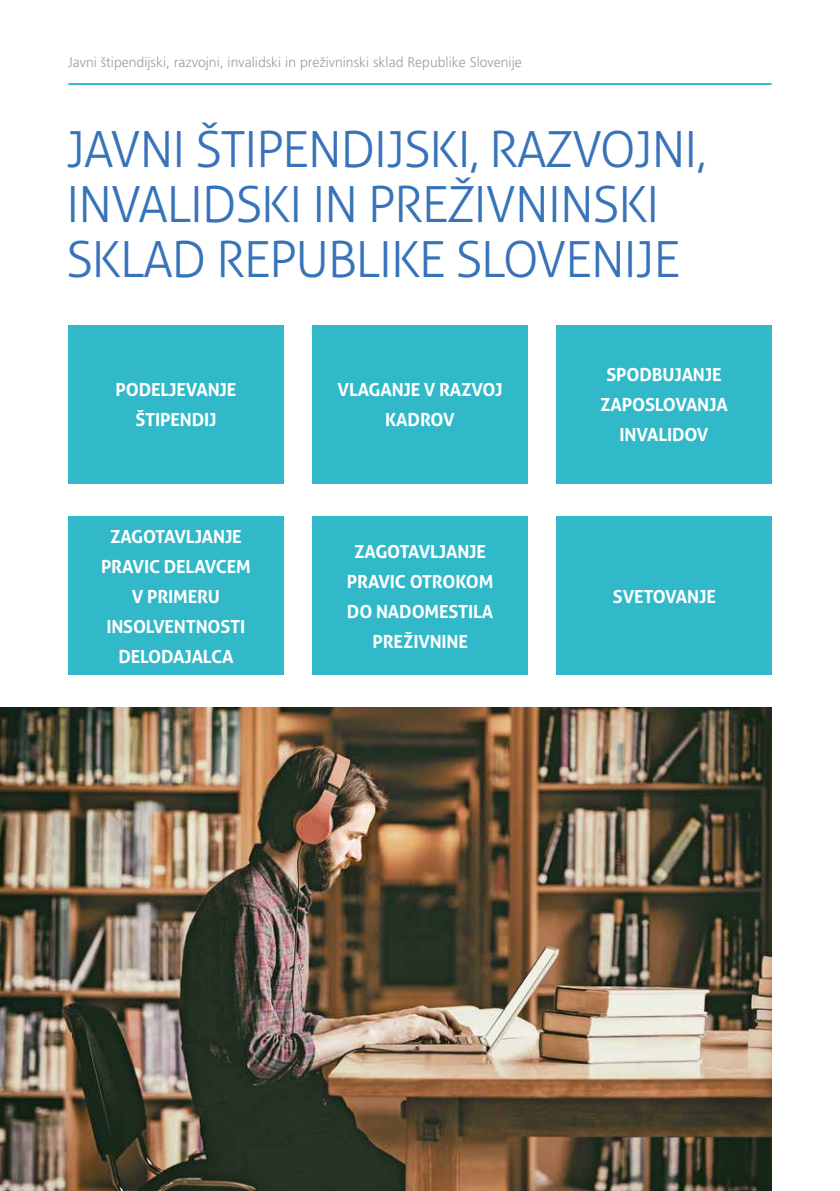
<style>
.page{position:relative;width:840px;height:1191px;background:#fff}
.page>*{position:absolute;margin:0;border:0;box-sizing:border-box;transform-origin:0 0}
.t1{font:300 49.8px/55px "Aller";letter-spacing:-.03em;color:#3773b9}
.t2{font:700 18px/30px "Aller";letter-spacing:-.01em;color:#fff;text-align:center}
.t3{font:300 14px "Frutiger LT Std";color:#9c9d9d}
</style>
<div class="page">
<img style="left:0;top:708px;width:771px;height:483px">
<hr style="left:69px;top:83px;width:701px;height:2px;background:#31b9ca">
<div style="left:68px;top:516px;width:215px;height:159px;background:#31b9ca"></div>
<div style="left:312px;top:516px;width:215px;height:159px;background:#31b9ca"></div>
<div style="left:556px;top:516px;width:215px;height:159px;background:#31b9ca"></div>
<div style="left:68px;top:325px;width:215px;height:159px;background:#31b9ca"></div>
<div style="left:312px;top:325px;width:215px;height:159px;background:#31b9ca"></div>
<div style="left:556px;top:325px;width:215px;height:159px;background:#31b9ca"></div>
<p class="t3" style="left:68px;top:54px;width:455px">Javni štipendijski, razvojni, invalidski in preživninski sklad Republike Slovenije</p>
<h1 class="t1" style="left:66px;top:122px;width:641px">JAVNI ŠTIPENDIJSKI, RAZVOJNI,<br>INVALIDSKI IN PREŽIVNINSKI<br>SKLAD REPUBLIKE SLOVENIJE</h1>
<p class="t2" style="left:115px;top:375px;width:122px">PODELJEVANJE<br>ŠTIPENDIJ</p>
<p class="t2" style="left:337px;top:375px;width:166px">VLAGANJE V RAZVOJ<br>KADROV</p>
<p class="t2" style="left:101px;top:521px;width:151px">ZAGOTAVLJANJE<br>PRAVIC DELAVCEM<br>V PRIMERU<br>INSOLVENTNOSTI<br>DELODAJALCA</p>
<p class="t2" style="left:346px;top:536px;width:148px">ZAGOTAVLJANJE<br>PRAVIC OTROKOM<br>DO NADOMESTILA<br>PREŽIVNINE</p>
<p class="t2" style="left:600px;top:360px;width:129px">SPODBUJANJE<br>ZAPOSLOVANJA<br>INVALIDOV</p>
<p class="t2" style="left:612px;top:581px;width:104px">SVETOVANJE</p>
</div>
